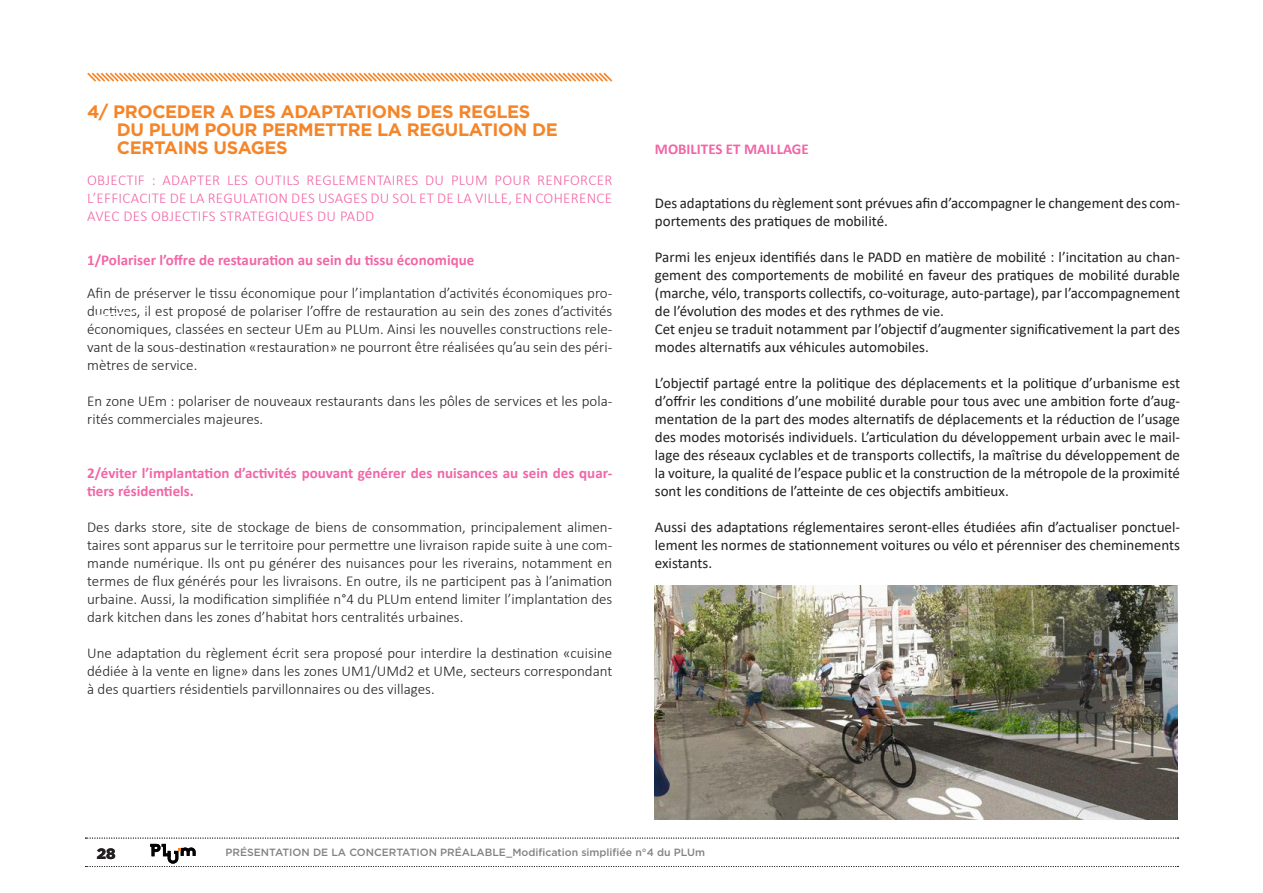
<style>
.page{position:relative;width:1263px;height:893px;background:#fff}
.page>*{position:absolute;margin:0;border:0;box-sizing:border-box;transform-origin:0 0}
.t1{font:700 18px/18px "Gotham";letter-spacing:-.02em;color:#f58529}
.Texte_courant{font:15px/18px "Calibri";color:#231f20;text-align:justify}
.Texte_courant-2{font:300 15px/18px "Calibri";color:#231f20;text-align:justify}
.Texte_courant-3{font:700 15px/18px "Calibri";color:#f166a7}
.Texte_courant-4{font:300 15px/18px "Calibri";letter-spacing:.02em;color:#f166a7;text-align:justify}
.t2{font:900 15px "Gotham";color:#231f20}
.t3{font:500 10.5px "Gotham";color:#808285}
</style>
<div class="page">
<svg style="left:85px;top:838px;width:1093px;height:29px"></svg>
<svg style="left:87px;top:72px;width:526px;height:10px"></svg>
<img style="left:655px;top:586px;width:523px;height:234px">
<p class="t1" style="left:117px;top:102px;width:442px;text-indent:-30px">4/ PROCEDER A DES ADAPTATIONS DES REGLES<br>DU PLUM POUR PERMETTRE LA REGULATION DE<br>CERTAINS USAGES</p>
<p class="Texte_courant-4" style="left:87px;top:170px;width:527px">OBJECTIF : ADAPTER LES OUTILS REGLEMENTAIRES DU PLUM POUR RENFORCER L’EFFICACITE DE LA REGULATION DES USAGES DU SOL ET DE LA VILLE, EN COHERENCE AVEC DES OBJECTIFS STRATEGIQUES DU PADD</p>
<p class="Texte_courant-3" style="left:87px;top:251px;width:389px">1/Polariser l’offre de restauration au sein du tissu économique</p>
<p class="Texte_courant-2" style="left:87px;top:284px;width:527px">Afin de préserver le tissu économique pour l’implantation d’activités économiques pro&shy;ductives, il est proposé de polariser l’offre de restauration au sein des zones d’activités économiques, classées en secteur UEm au PLUm. Ainsi les nouvelles constructions rele&shy;vant de la sous-destination «restauration» ne pourront être réalisées qu’au sein des péri&shy;mètres de service.</p>
<p class="Texte_courant-2" style="left:87px;top:392px;width:527px">En zone UEm : polariser de nouveaux restaurants dans les pôles de services et les pola&shy;rités commerciales majeures.</p>
<p class="Texte_courant-3" style="left:87px;top:464px;width:527px">2/éviter l’implantation d’activités pouvant générer des nuisances au sein des quar&shy;tiers résidentiels.</p>
<p class="Texte_courant-2" style="left:87px;top:518px;width:527px">Des darks store, site de stockage de biens de consommation, principalement alimen&shy;taires sont apparus sur le territoire pour permettre une livraison rapide suite à une com&shy;mande numérique. Ils ont pu générer des nuisances pour les riverains, notamment en termes de flux générés pour les livraisons. En outre, ils ne participent pas à l’animation urbaine. Aussi, la modification simplifiée n°4 du PLUm entend limiter l’implantation des dark kitchen dans les zones d’habitat hors centralités urbaines.</p>
<p class="Texte_courant-2" style="left:87px;top:644px;width:527px">Une adaptation du règlement écrit sera proposé pour interdire la destination «cuisine dédiée à la vente en ligne» dans les zones UM1/UMd2 et UMe, secteurs correspondant à des quartiers résidentiels parvillonnaires ou des villages.</p>
<p class="Texte_courant-3" style="left:655px;top:140px;width:155px">MOBILITES ET MAILLAGE</p>
<p class="Texte_courant" style="left:655px;top:193px;width:527px">Des adaptations du règlement sont prévues afin d’accompagner le changement des com&shy;portements des pratiques de mobilité.</p>
<p class="Texte_courant" style="left:655px;top:247px;width:527px">Parmi les enjeux identifiés dans le PADD en matière de mobilité : l’incitation au chan&shy;gement des comportements de mobilité en faveur des pratiques de mobilité durable (marche, vélo, transports collectifs, co-voiturage, auto-partage), par l’accompagnement de l’évolution des modes et des rythmes de vie.</p>
<p class="Texte_courant" style="left:655px;top:319px;width:527px">Cet enjeu se traduit notamment par l’objectif d’augmenter significativement la part des modes alternatifs aux véhicules automobiles.</p>
<p class="Texte_courant" style="left:655px;top:373px;width:527px">L’objectif partagé entre la politique des déplacements et la politique d’urbanisme est d’offrir les conditions d’une mobilité durable pour tous avec une ambition forte d’aug&shy;mentation de la part des modes alternatifs de déplacements et la réduction de l’usage des modes motorisés individuels. L’articulation du développement urbain avec le mail&shy;lage des réseaux cyclables et de transports collectifs, la maîtrise du développement de la voiture, la qualité de l’espace public et la construction de la métropole de la proximité sont les conditions de l’atteinte de ces objectifs ambitieux.</p>
<p class="Texte_courant" style="left:655px;top:517px;width:527px">Aussi des adaptations réglementaires seront-elles étudiées afin d’actualiser ponctuel&shy;lement les normes de stationnement voitures ou vélo et pérenniser des cheminements existants.</p>
<p class="t2" style="left:97px;top:843px;width:20px">28</p>
<p class="t3" style="left:226px;top:846px;width:481px">PRÉSENTATION DE LA CONCERTATION PRÉALABLE_Modification simplifiée n°4 du PLUm</p>
</div>
